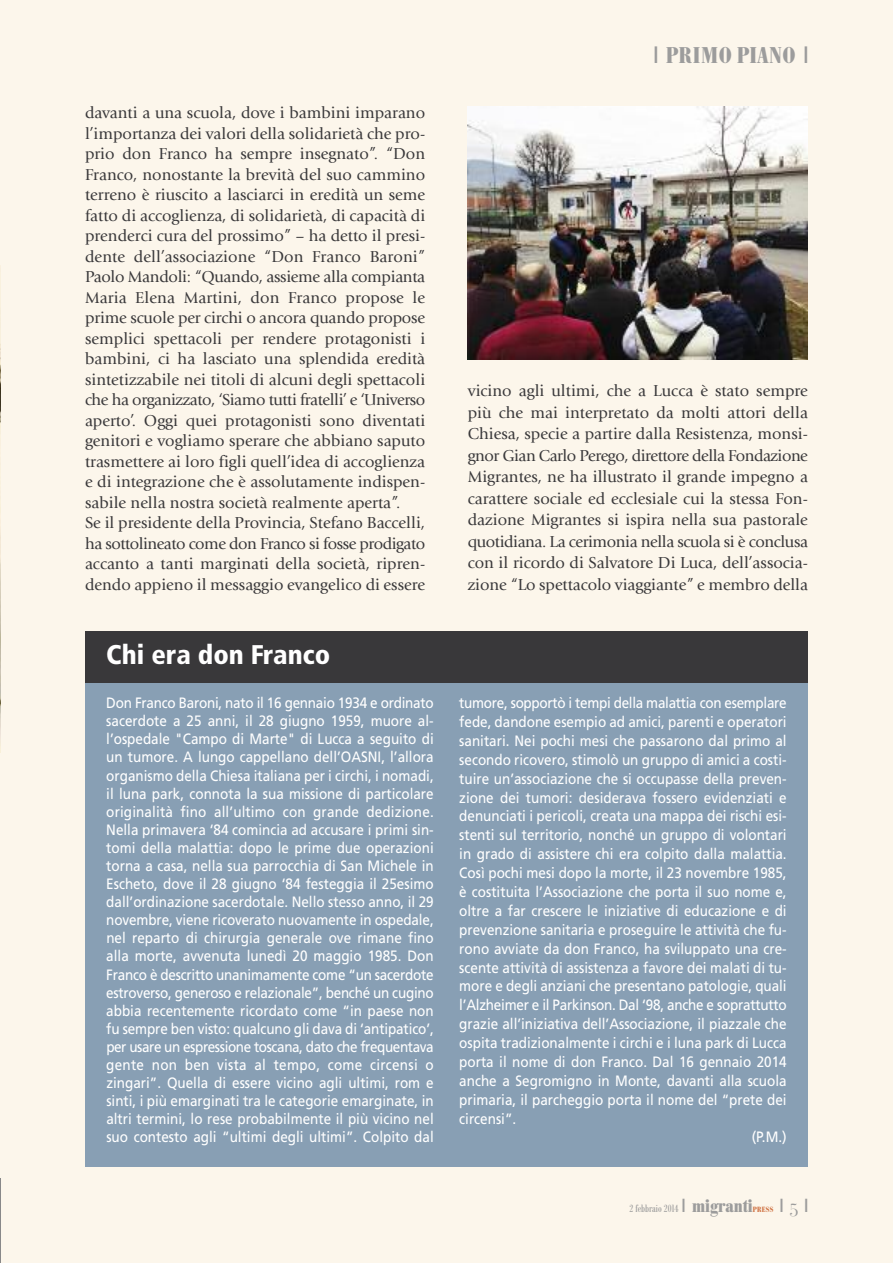
<style>
.page{position:relative;width:893px;height:1263px;background:#fcf6eb}
.page>*{position:absolute;margin:0;border:0;box-sizing:border-box;transform-origin:0 0}
.t1{font:900 condensed 27px "Frutiger";color:#fff}
.t2{font:700 condensed 22.5px "Bodoni BE";letter-spacing:.03em;color:#9c9c9c}
.t3{font:18px "False Positive BRK";color:#9c9c9c}
.t4{font:16.5px/20.5px "Giovanni";color:#39383a}
.t5{font:15px/18.1px "Frutiger LT Std";color:#fff;text-align:justify;scale:.9 1}
.t6{font:15px "Frutiger LT Std";letter-spacing:-.02em;color:#fff;scale:.9 1}
.t7{font:condensed 10.5px "Bodoni BE";color:#9c9c9c}
.t8{font:700 condensed 7.5px "Bodoni BE";letter-spacing:.04em;color:#d17749}
.s1{font-family:"False Positive BRK";font-weight:400;font-stretch:normal}
.s2{font-family:"False Positive BRK";font-stretch:normal;font-size:18px}
.s3{font-weight:700;font-size:18px}
.s4{font-family:"Bauer Bodoni Roman SC"}
</style>
<div class="page">
<img style="left:0;top:265px;width:1px;height:488px">
<hr style="left:0;top:1178px;width:1px;height:85px;background:#888889">
<img style="left:468px;top:106px;width:340px;height:254px">
<div style="left:85px;top:631px;width:723px;height:536px;background:#889fb4"></div>
<div style="left:85px;top:631px;width:723px;height:51px;background:#39383a"></div>
<p class="t4" style="left:85px;top:104px;width:342px">davanti a una scuola, dove i bambini imparano l’importanza dei valori della solidarietà che pro&shy;prio don Franco ha sempre insegnato”. “Don Franco, nonostante la brevità del suo cammino terreno è riuscito a lasciarci in eredità un seme fatto di accoglienza, di solidarietà, di capacità di prenderci cura del prossimo” – ha detto il presi&shy;dente dell’associazione “Don Franco Baroni” Paolo Mandoli: “Quando, assieme alla compianta Maria Elena Martini, don Franco propose le prime scuole per circhi o ancora quando propose semplici spettacoli per rendere protagonisti i bambini, ci ha lasciato una splendida eredità sintetizzabile nei titoli di alcuni degli spettacoli che ha organizzato, ‘Siamo tutti fratelli’ e ‘Universo aperto’. Oggi quei protagonisti sono diventati genitori e vogliamo sperare che abbiano saputo trasmettere ai loro figli quell’idea di accoglienza e di integrazione che è assolutamente indispen&shy;sabile nella nostra società realmente aperta”.<br>Se il presidente della Provincia, Stefano Baccelli, ha sottolineato come don Franco si fosse prodigato accanto a tanti marginati della società, ripren&shy;dendo appieno il messaggio evangelico di essere</p>
<h1 class="t1" style="left:106px;top:643px;width:225px">Chi era don Franco</h1>
<h2 class="t2" style="left:654px;top:47px;width:155px"><span class="s1">1</span> PRIMO PIANO <span class="s1">1</span></h2>
<p class="t4" style="left:468px;top:381px;width:342px;line-height:21.5px;text-align:justify">vicino agli ultimi, che a Lucca è stato sempre più che mai interpretato da molti attori della Chiesa, specie a partire dalla Resistenza, monsi&shy;gnor Gian Carlo Perego, direttore della Fondazione Migrantes, ne ha illustrato il grande impegno a carattere sociale ed ecclesiale cui la stessa Fon&shy;dazione Migrantes si ispira nella sua pastorale quotidiana. La cerimonia nella scuola si è conclusa con il ricordo di Salvatore Di Luca, dell’associa&shy;zione “Lo spettacolo viaggiante” e membro della</p>
<p class="t5" style="left:106px;top:695px;width:365px">Don Franco Baroni, nato il 16 gennaio 1934 e ordinato sacerdote a 25 anni, il 28 giugno 1959, muore al&shy;l’ospedale "Campo di Marte" di Lucca a seguito di un tumore. A lungo cappellano dell’OASNI, l’allora organismo della Chiesa italiana per i circhi, i nomadi, il luna park, connota la sua missione di particolare originalità fino all’ultimo con grande dedizione.<br>Nella primavera ‘84 comincia ad accusare i primi sin&shy;tomi della malattia: dopo le prime due operazioni torna a casa, nella sua parrocchia di San Michele in Escheto, dove il 28 giugno ‘84 festeggia il 25esimo dall’ordinazione sacerdotale. Nello stesso anno, il 29 novembre, viene ricoverato nuovamente in ospedale, nel reparto di chirurgia generale ove rimane fino alla morte, avvenuta lunedì 20 maggio 1985. Don Franco è descritto unanimamente come “un sacerdote estroverso, generoso e relazionale”, benché un cugino abbia recentemente ricordato come “in paese non fu sempre ben visto: qualcuno gli dava di ‘antipatico’, per usare un espressione toscana, dato che frequentava gente non ben vista al tempo, come circensi o zingari”. Quella di essere vicino agli ultimi, rom e sinti, i più emarginati tra le categorie emarginate, in altri termini, lo rese probabilmente il più vicino nel suo contesto agli “ultimi degli ultimi”. Colpito dal</p>
<p class="t6" style="left:459px;top:697px;width:365px">tumore, sopportò i tempi della malattia con esemplare</p>
<p class="t5" style="left:459px;top:714px;width:365px">fede, dandone esempio ad amici, parenti e operatori</p>
<p class="t5" style="left:459px;top:733px;width:365px">sanitari. Nei pochi mesi che passarono dal primo al</p>
<p class="t5" style="left:459px;top:752px;width:365px">secondo ricovero, stimolò un gruppo di amici a costi-</p>
<p class="t5" style="left:459px;top:770px;width:365px">tuire un’associazione che si occupasse della preven-</p>
<p class="t5" style="left:459px;top:789px;width:365px">zione dei tumori: desiderava fossero evidenziati e</p>
<p class="t5" style="left:459px;top:808px;width:365px">denunciati i pericoli, creata una mappa dei rischi esi-</p>
<p class="t5" style="left:459px;top:827px;width:365px">stenti sul territorio, nonché un gruppo di volontari</p>
<p class="t5" style="left:459px;top:846px;width:365px">in grado di assistere chi era colpito dalla malattia.</p>
<p class="t5" style="left:459px;top:865px;width:365px">Così pochi mesi dopo la morte, il 23 novembre 1985,</p>
<p class="t5" style="left:459px;top:884px;width:365px">è costituita l’Associazione che porta il suo nome e,</p>
<p class="t5" style="left:459px;top:903px;width:365px">oltre a far crescere le iniziative di educazione e di</p>
<p class="t5" style="left:459px;top:922px;width:365px">prevenzione sanitaria e proseguire le attività che fu-</p>
<p class="t5" style="left:459px;top:940px;width:365px">rono avviate da don Franco, ha sviluppato una cre-</p>
<p class="t5" style="left:459px;top:959px;width:365px">scente attività di assistenza a favore dei malati di tu-</p>
<p class="t5" style="left:459px;top:978px;width:365px">more e degli anziani che presentano patologie, quali</p>
<p class="t5" style="left:459px;top:997px;width:365px">l’Alzheimer e il Parkinson. Dal ‘98, anche e soprattutto</p>
<p class="t5" style="left:459px;top:1016px;width:365px">grazie all’iniziativa dell’Associazione, il piazzale che</p>
<p class="t5" style="left:459px;top:1035px;width:365px">ospita tradizionalmente i circhi e i luna park di Lucca</p>
<p class="t5" style="left:459px;top:1054px;width:365px">porta il nome di don Franco. Dal 16 gennaio 2014</p>
<p class="t5" style="left:459px;top:1073px;width:365px">anche a Segromigno in Monte, davanti alla scuola</p>
<p class="t5" style="left:459px;top:1091px;width:365px">primaria, il parcheggio porta il nome del “prete dei</p>
<p class="t5" style="left:459px;top:1110px;width:65px">circensi”.</p>
<p class="t5" style="left:752px;top:1129px;width:40px">(P.M.)</p>
<p class="t7" style="left:629px;top:1205px;width:125px">2 febbraio 2014 <span class="s2">1</span> <span class="s3">migranti</span></p>
<p class="t8" style="left:753px;top:1207px;width:22px">PRESS</p>
<p class="t3" style="left:780px;top:1196px;width:29px">1<span class="s4">5</span>1</p>
</div>
